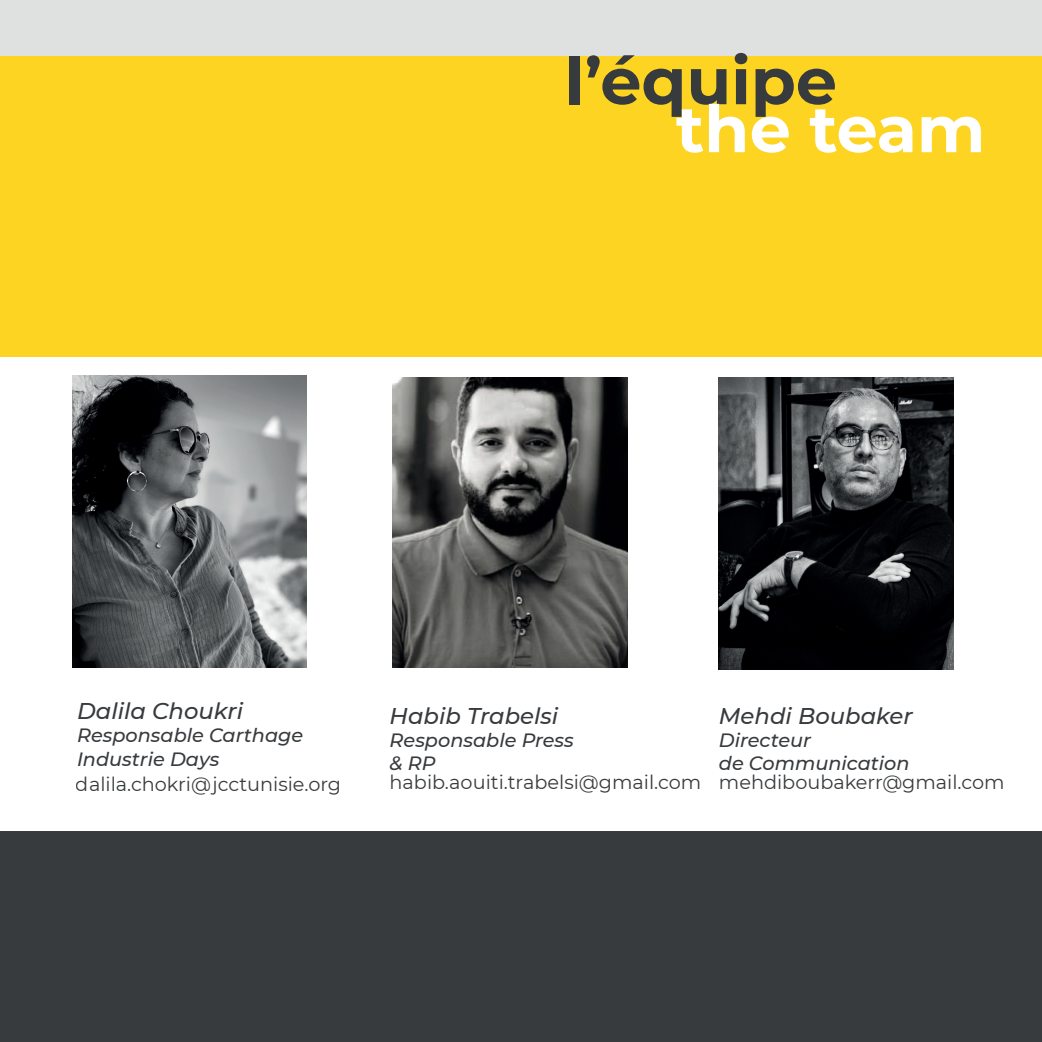
<style>
.page{position:relative;width:1042px;height:1042px;background:#fff}
.page>*{position:absolute;margin:0;border:0;box-sizing:border-box;transform-origin:0 0}
.t1{font:700 65.1px "Montserrat";color:#383b3e}
.t2{font:700 65.1px "Montserrat";color:#fff}
.t3{font:italic 500 22.75px "Montserrat";color:#383b3e}
.t4{font:19.25px "Montserrat";color:#383b3e}
.t5{font:italic 500 19.25px/23.1px "Montserrat";color:#383b3e}
</style>
<div class="page">
<div style="left:0;top:831px;width:1041px;height:211px;background:#383b3e"></div>
<div style="left:0;top:0;width:1042px;height:356px;background:#dfe1e1"></div>
<div style="left:0;top:56px;width:1042px;height:300px;background:#fcd421"></div>
<img style="left:72px;top:375px;width:235px;height:292px">
<img style="left:392px;top:377px;width:235px;height:290px">
<img style="left:718px;top:377px;width:235px;height:292px">
<h1 class="t1" style="left:565px;top:34px;width:273px">l’équipe</h1>
<h1 class="t2" style="left:676px;top:82px;width:311px">the team</h1>
<p class="t3" style="left:77px;top:695px;width:167px">Dalila Choukri</p>
<p class="t5" style="left:77px;top:723px;width:228px">Responsable Carthage<br>Industrie Days</p>
<p class="t4" style="left:76px;top:770px;width:267px">dalila.chokri@jcctunisie.org</p>
<p class="t3" style="left:389px;top:700px;width:170px">Habib Trabelsi</p>
<p class="t5" style="left:389px;top:728px;width:186px">Responsable Press &amp; RP</p>
<p class="t4" style="left:389px;top:769px;width:313px">habib.aouiti.trabelsi@gmail.com</p>
<p class="t3" style="left:719px;top:700px;width:195px">Mehdi Boubaker</p>
<p class="t5" style="left:719px;top:728px;width:192px">Directeur<br>de Communication</p>
<p class="t4" style="left:719px;top:769px;width:287px">mehdiboubakerr@gmail.com</p>
</div>
